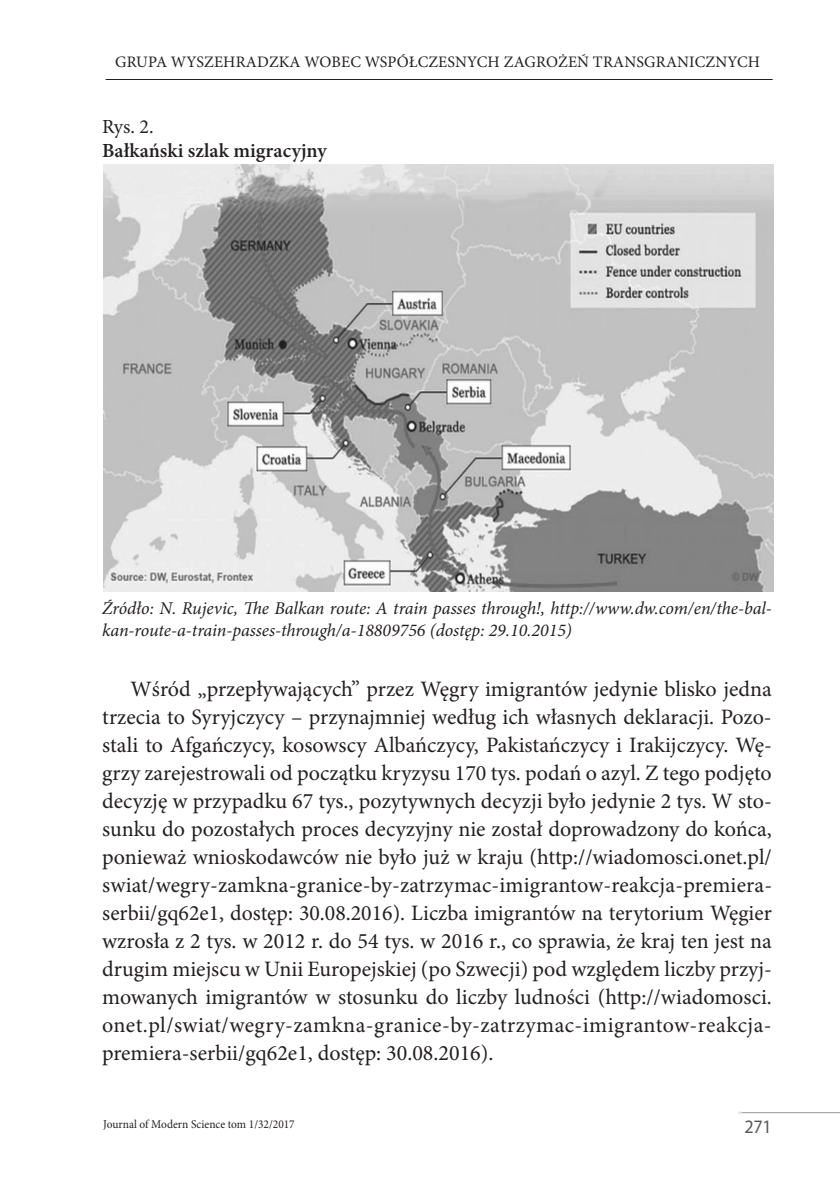
<style>
.page{position:relative;width:840px;height:1191px;background:#fff}
.page>*{position:absolute;margin:0;border:0;box-sizing:border-box;transform-origin:0 0}
.t1{font:22px/28px "Minion Pro";color:#231f20;text-align:justify}
.t2{font:600 20px "Minion Pro";color:#231f20}
.t3{font:20px "Minion Pro";color:#231f20}
.t4{font:19px "Myriad Pro";color:#57585a;scale:.95 1}
.t5{font:italic 18px/22px "Minion Pro";letter-spacing:-.01em;color:#231f20}
.t6{font:16px "Minion Pro";letter-spacing:.01em;color:#231f20}
.t7{font:12px "Minion Pro";color:#231f20;scale:.95 1}
</style>
<div class="page">
<hr style="left:106px;top:79px;width:666px;height:1px;background:#231f20">
<hr style="left:738px;top:1112px;width:101px;height:1px;background:#939598">
<img style="left:104px;top:165px;width:668px;height:427px">
<p class="t6" style="left:115px;top:51px;width:33px">Grupa</p>
<p class="t6" style="left:171px;top:51px;width:146px">Wyszehradzka wobec</p>
<p class="t6" style="left:364px;top:51px;width:12px">wsp</p>
<p class="t6" style="left:396px;top:51px;width:364px">ółczesnych zagrożeń transgranicznych</p>
<p class="t3" style="left:102px;top:113px;width:53px">Rys. 2.</p>
<p class="t2" style="left:102px;top:137px;width:226px">Bałkański szlak migracyjny</p>
<p class="t5" style="left:102px;top:597px;width:671px">Źródło: N. Rujevic, The Balkan route: A train passes through!, http://www.dw.com/en/the-bal&shy;kan-route-a-train-passes-through/a-18809756 (dostęp: 29.10.2015)</p>
<p class="t1" style="left:102px;top:675px;width:671px;text-indent:28px">Wśród „przepływających” przez Węgry imigrantów jedynie blisko jedna trzecia to Syryjczycy – przynajmniej według ich własnych deklaracji. Pozo&shy;stali to Afgańczycy, kosowscy Albańczycy, Pakistańczycy i Irakijczycy. Wę&shy;grzy zarejestrowali od początku kryzysu 170 tys. podań o azyl. Z tego podjęto decyzję w przypadku 67 tys., pozytywnych decyzji było jedynie 2 tys. W sto&shy;sunku do pozostałych proces decyzyjny nie został doprowadzony do końca, ponieważ wnioskodawców nie było już w kraju (http://wiadomosci.onet.pl/ swiat/wegry-zamkna-granice-by-zatrzymac-imigrantow-reakcja-premiera&shy;serbii/gq62e1, dostęp: 30.08.2016). Liczba imigrantów na terytorium Węgier wzrosła z 2 tys. w 2012 r. do 54 tys. w 2016 r., co sprawia, że kraj ten jest na drugim miejscu w Unii Europejskiej (po Szwecji) pod względem liczby przyj&shy;mowanych imigrantów w stosunku do liczby ludności (http://wiadomosci. onet.pl/swiat/wegry-zamkna-granice-by-zatrzymac-imigrantow-reakcja&shy;premiera-serbii/gq62e1, dostęp: 30.08.2016).</p>
<p class="t7" style="left:103px;top:1116px;width:203px">Journal of Modern Science tom 1/32/2017</p>
<p class="t4" style="left:744px;top:1114px;width:30px">271</p>
</div>
